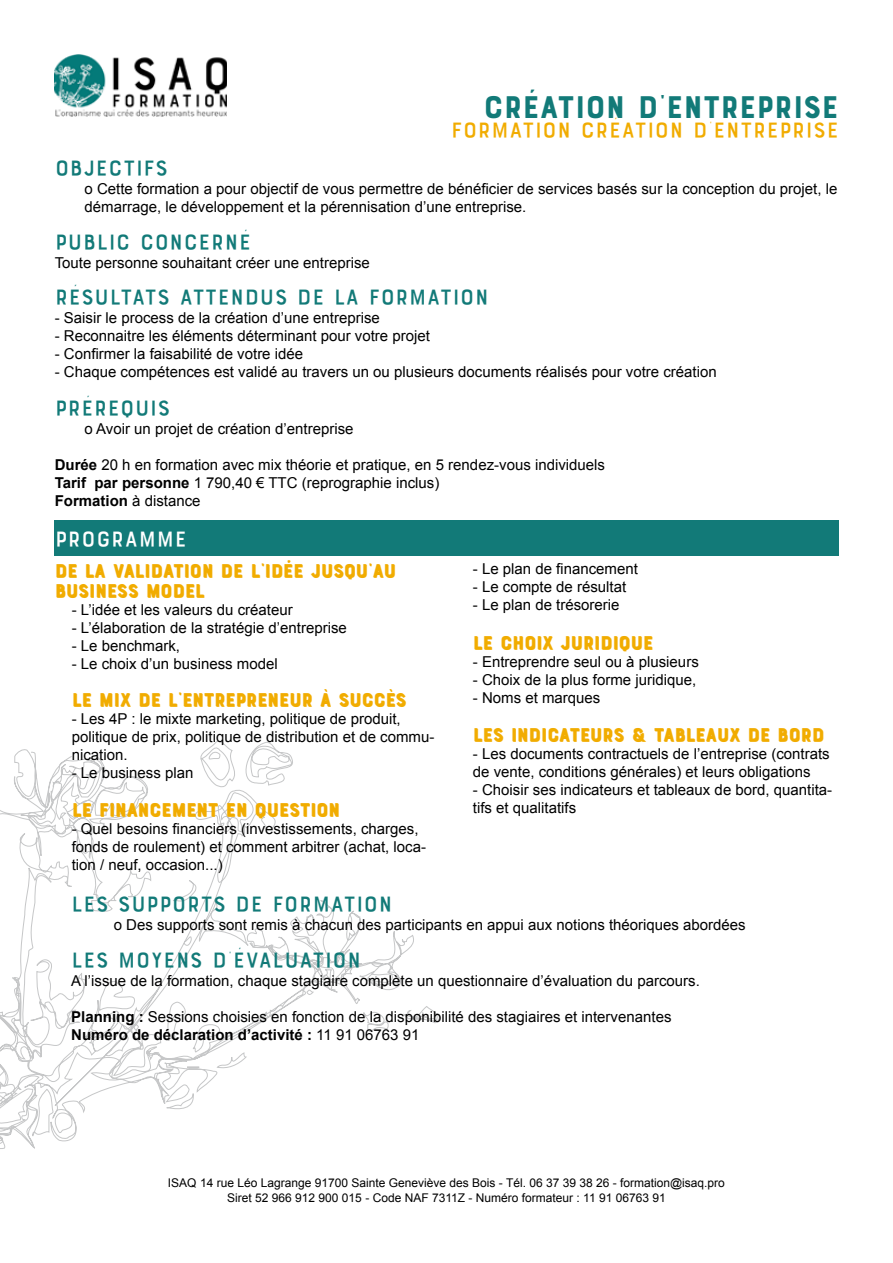
<style>
.page{position:relative;width:893px;height:1263px;background:#fff}
.page>*{position:absolute;margin:0;border:0;box-sizing:border-box;transform-origin:0 0}
.t1{font:33px "Bourton Base";color:#127a78}
.t2{font:24px "Bourton Base Drop";color:#127a78}
.t3{font:24px "Bourton Base Drop";color:#f1ac00}
.t4{font:24px "Bourton Base Drop";color:#fff}
.t5{font:19.5px/19.5px "Bourton Extrude";color:#f1ac00}
.t6{font:15px/18px "Arial";color:#000}
.t7{font:12px/14.4px "Arial";color:#000;text-align:center}
.s1{font-weight:700}
</style>
<div class="page">
<svg style="left:0;top:741px;width:440px;height:408px"></svg>
<img style="left:54px;top:54px;width:173px;height:63px">
<div style="left:55px;top:520px;width:784px;height:35px;background:#127a78"></div>
<h1 class="t1" style="left:483px;top:87px;width:357px">CRÉATION D’ENTREPRISE</h1>
<h2 class="t3" style="left:451px;top:116px;width:390px">FORMATION CRÉATION D’ENTREPRISE</h2>
<h2 class="t2" style="left:55px;top:154px;width:115px">OBJECTIFS</h2>
<p class="t6" style="left:85px;top:180px;width:754px">o Cette formation a pour objectif de vous permettre de bénéficier de services basés sur la conception du projet, le démarrage, le développement et la pérennisation d’une entreprise.</p>
<h2 class="t2" style="left:55px;top:227px;width:198px">PUBLIC CONCERNÉ</h2>
<p class="t6" style="left:55px;top:253px;width:317px">Toute personne souhaitant créer une entreprise</p>
<h2 class="t2" style="left:55px;top:283px;width:436px">RÉSULTATS ATTENDUS DE LA FORMATION</h2>
<p class="t6" style="left:55px;top:309px;width:327px">- Saisir le process de la création d’une entreprise</p>
<p class="t6" style="left:55px;top:327px;width:377px">- Reconnaitre les éléments déterminant pour votre projet</p>
<p class="t6" style="left:55px;top:345px;width:250px">- Confirmer la faisabilité de votre idée</p>
<p class="t6" style="left:55px;top:363px;width:663px">- Chaque compétences est validé au travers un ou plusieurs documents réalisés pour votre création</p>
<h2 class="t2" style="left:55px;top:394px;width:117px">PRÉREQUIS</h2>
<p class="t6" style="left:85px;top:420px;width:271px">o Avoir un projet de création d’entreprise</p>
<p class="t6" style="left:55px;top:456px;width:552px"><span class="s1">Durée</span> 20 h en formation avec mix théorie et pratique, en 5 rendez-vous individuels<br><span class="s1">Tarif par personne</span> 1 790,40 € TTC (reprographie inclus)<br><span class="s1">Formation</span> à distance</p>
<h2 class="t4" style="left:55px;top:524px;width:134px">PROGRAMME</h2>
<h3 class="t5" style="left:55px;top:562px;width:343px">DE LA VALIDATION DE L’IDÉE JUSQU’AU<br>BUSINESS MODEL</h3>
<p class="t6" style="left:72px;top:601px;width:222px">- L’idée et les valeurs du créateur</p>
<p class="t6" style="left:72px;top:619px;width:277px">- L’élaboration de la stratégie d’entreprise</p>
<p class="t6" style="left:72px;top:637px;width:110px">- Le benchmark,</p>
<p class="t6" style="left:72px;top:655px;width:207px">- Le choix d’un business model</p>
<h3 class="t5" style="left:72px;top:691px;width:336px">LE MIX DE L’ENTREPRENEUR À SUCCÈS</h3>
<p class="t6" style="left:72px;top:710px;width:364px">- Les 4P : le mixte marketing, politique de produit, politique de prix, politique de distribution et de commu&shy;nication.</p>
<p class="t6" style="left:72px;top:764px;width:123px">- Le business plan</p>
<h3 class="t5" style="left:72px;top:800px;width:270px">LE FINANCEMENT EN QUESTION</h3>
<p class="t6" style="left:72px;top:820px;width:356px">- Quel besoins financiers (investissements, charges, fonds de roulement) et comment arbitrer (achat, loca&shy;tion / neuf, occasion...)</p>
<p class="t6" style="left:473px;top:560px;width:167px">- Le plan de financement</p>
<p class="t6" style="left:473px;top:578px;width:155px">- Le compte de résultat</p>
<p class="t6" style="left:473px;top:596px;width:148px">- Le plan de trésorerie</p>
<h3 class="t5" style="left:473px;top:634px;width:182px">LE CHOIX JURIDIQUE</h3>
<p class="t6" style="left:473px;top:653px;width:227px">- Entreprendre seul ou à plusieurs</p>
<p class="t6" style="left:473px;top:671px;width:225px">- Choix de la plus forme juridique,</p>
<p class="t6" style="left:473px;top:689px;width:129px">- Noms et marques</p>
<h3 class="t5" style="left:473px;top:725px;width:353px">LES INDICATEURS &amp; TABLEAUX DE BORD</h3>
<p class="t6" style="left:473px;top:744px;width:358px">- Les documents contractuels de l’entreprise (contrats de vente, conditions générales) et leurs obligations</p>
<p class="t6" style="left:473px;top:780px;width:361px">- Choisir ses indicateurs et tableaux de bord, quantita&shy;tifs et qualitatifs</p>
<h2 class="t2" style="left:71px;top:890px;width:323px">LES SUPPORTS DE FORMATION</h2>
<p class="t6" style="left:114px;top:916px;width:633px">o Des supports sont remis à chacun des participants en appui aux notions théoriques abordées</p>
<h2 class="t2" style="left:71px;top:945px;width:292px">LES MOYENS D’ÉVALUATION</h2>
<p class="t6" style="left:71px;top:971px;width:630px">A l’issue de la formation, chaque stagiaire complète un questionnaire d’évaluation du parcours.</p>
<p class="t6" style="left:71px;top:1007px;width:602px"><span class="s1">Planning :</span> Sessions choisies en fonction de la disponibilité des stagiaires et intervenantes<br><span class="s1">Numéro de déclaration d’activité :</span> 11 91 06763 91</p>
<p class="t7" style="left:168px;top:1176px;width:558px">ISAQ 14 rue Léo Lagrange 91700 Sainte Geneviève des Bois - Tél. 06 37 39 38 26 - formation@isaq.pro<br>Siret 52 966 912 900 015 - Code NAF 7311Z - Numéro formateur : 11 91 06763 91</p>
</div>
